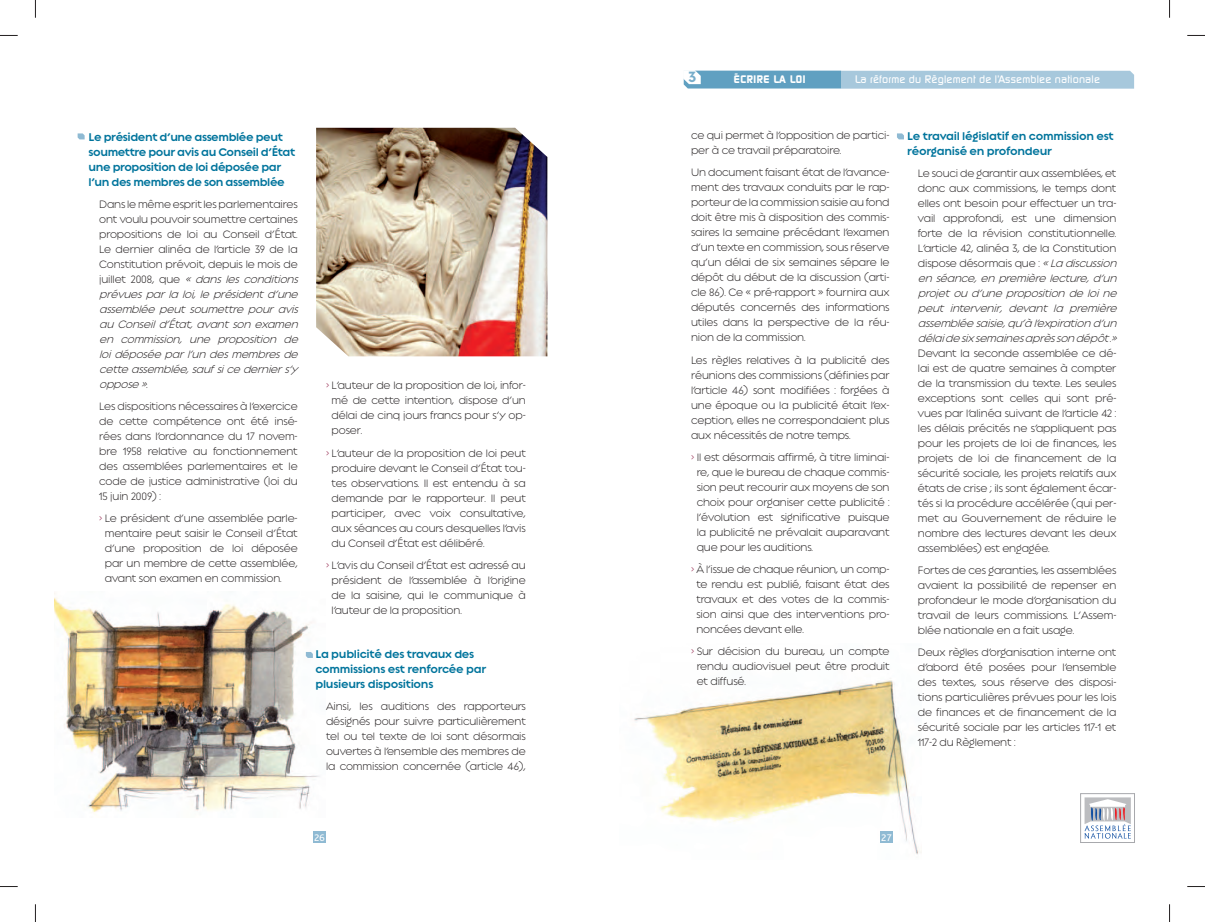
<style>
.page{position:relative;width:1205px;height:922px;background:#fff}
.page>*{position:absolute;margin:0;border:0;box-sizing:border-box;transform-origin:0 0}
.t1{font:700 20px "Regulator";color:#77adca}
.t2{font:700 15px/15px "Regulator";letter-spacing:-.03em;color:#00749c;scale:.96 1}
.t3{font:300 14.38px/15px "Regulator";letter-spacing:-.01em;color:#231f20;text-align:justify;scale:.96 1}
.t4{font:italic 300 14.38px/15px "Regulator";color:#231f20;scale:.96 1}
.t5{font:500 10.62px "Dicot";letter-spacing:.02em;color:#fff}
.t6{font:700 10.62px "Dicot";letter-spacing:.05em;color:#fff}
.t7{font:italic 500 10.62px "Dicot";color:#fff}
.t8{font:10px "Bliss";color:#fff}
.t9{font:italic 500 10px "Dicot";color:#fff}
.s1{font-style:normal}
.s2{color:#982c52}
.s3{font-style:italic}
</style>
<div class="page">
<img style="left:634px;top:678px;width:287px;height:177px">
<div style="left:313px;top:830px;width:12px;height:12px;background:#8fbad3"></div>
<div style="left:880px;top:830px;width:12px;height:12px;background:#8fbad3"></div>
<svg style="left:1084px;top:797px;width:47px;height:41px"></svg>
<div style="left:1080px;top:793px;width:55px;height:49px;border:1px solid #a8a9ad"></div>
<img style="left:54px;top:593px;width:266px;height:219px">
<img style="left:316px;top:128px;width:231px;height:228px">
<svg style="left:78px;top:133px;width:7px;height:6px"></svg>
<svg style="left:897px;top:133px;width:7px;height:6px"></svg>
<svg style="left:306px;top:651px;width:7px;height:6px"></svg>
<svg style="left:0;top:35px;width:18px;height:1px"></svg>
<svg style="left:1187px;top:35px;width:18px;height:1px"></svg>
<svg style="left:0;top:886px;width:18px;height:1px"></svg>
<svg style="left:1187px;top:886px;width:18px;height:1px"></svg>
<svg style="left:35px;top:0;width:1px;height:18px"></svg>
<svg style="left:35px;top:904px;width:1px;height:17px"></svg>
<svg style="left:1169px;top:0;width:1px;height:18px"></svg>
<svg style="left:1169px;top:904px;width:1px;height:17px"></svg>
<svg style="left:683px;top:70px;width:451px;height:19px;background:#98c0d6"></svg>
<p class="t2" style="left:89px;top:128px;width:217px">Le président d’une assemblée peut soumettre pour avis au Conseil d’État une proposition de loi déposée par l’un des membres de son assemblée</p>
<p class="t4" style="left:99px;top:195px;width:211px"><span class="s1">Dans le même esprit les parlementaires ont voulu pouvoir soumettre certaines propositions de loi au Conseil d’État.<br>Le dernier alinéa de l’article 39 de la Constitution prévoit, depuis le mois de j u i l l e t 2 0 0 8 , q u e</span> « dans les conditions prévues par la loi, le président d’une assemblée peut soumettre pour avis au Conseil d’État, avant son examen en commission, une proposition de loi déposée par l’un des membres de cette assemblée, sauf sice derniers’y oppose ».</p>
<p class="t3" style="left:99px;top:397px;width:208px">Les dispositions nécessaires à l’exercice de cette compétence ont été insé&shy;rées dans l’ordonnance du 17 novem&shy;bre 1958 relative au fonctionnement des assemblées parlementaires et le code de justice administrative (loi du 15 juin 2009) :</p>
<p class="t3" style="left:105px;top:509px;width:202px;text-indent:-6px"><span class="s2">&gt;</span> Le président d’une assemblée parle&shy;mentaire peut saisir le Conseil d’État d’une proposition de loi déposée par un membre de cette assemblée, avant son examen en commission.</p>
<p class="t3" style="left:332px;top:377px;width:204px;text-indent:-6px"><span class="s2">&gt;</span> L’auteur de la proposition de loi, infor&shy;mé de cette intention, dispose d’un délai de cinq jours francs pour s’y op&shy;poser.</p>
<p class="t3" style="left:332px;top:444px;width:204px;text-indent:-6px"><span class="s2">&gt;</span> L’auteur de la proposition de loi peut produire devant le Conseil d’État tou&shy;tes observations. Il est entendu à sa demande par le rapporteur. Il peut participer, avec voix consultative, aux séances au cours desquelles l’avis du Conseil d’État est délibéré.</p>
<p class="t3" style="left:332px;top:556px;width:204px;text-indent:-6px"><span class="s2">&gt;</span> L’avis du Conseil d’État est adressé au président de l’assemblée à l’origine de la saisine, qui le communique à l’auteur de la proposition.</p>
<p class="t2" style="left:315px;top:645px;width:179px">La publicité des travaux des commissions est renforcée par plusieurs dispositions</p>
<p class="t3" style="left:326px;top:697px;width:210px">Ainsi, les auditions des rapporteurs désignés pour suivre particulièrement tel ou tel texte de loi sont désormais ouvertes à l’ensemble des membres de la commission concernée (article 46),</p>
<h1 class="t1" style="left:688px;top:64px;width:10px">3</h1>
<p class="t6" style="left:734px;top:75px;width:73px">ECRIRE LA LOI</p>
<p class="t5" style="left:855px;top:75px;width:247px">La reforme du Reglement de l’Assemblee nationale</p>
<p class="t7" style="left:739px;top:79px;width:8px;rotate:-180deg">-</p>
<p class="t9" style="left:879px;top:80px;width:7px;rotate:-180deg">-</p>
<p class="t3" style="left:691px;top:127px;width:208px">ce qui permet à l’opposition de partici&shy;per à ce travail préparatoire.</p>
<p class="t3" style="left:691px;top:164px;width:208px">Un document faisant état de l’avance&shy;ment des travaux conduits par le rap&shy;porteur de la commission saisie au fond doit être mis à disposition des commis&shy;saires la semaine précédant l’examen d’un texte en commission, sous réserve qu’un délai de six semaines sépare le dépôt du début de la discussion (arti&shy;cle 86). Ce « pré-rapport » fournira aux députés concernés des informations utiles dans la perspective de la réu&shy;nion de la commission.</p>
<p class="t3" style="left:691px;top:351px;width:208px">Les règles relatives à la publicité des réunions des commissions (définies par l’article 46) sont modifiées : forgées à une époque ou la publicité était l’ex&shy;ception, elles ne correspondaient plus aux nécessités de notre temps.</p>
<p class="t3" style="left:697px;top:448px;width:202px;text-indent:-6px"><span class="s2">&gt;</span> Il est désormais affirmé, à titre liminai&shy;re, que le bureau de chaque commis&shy;sion peut recourir aux moyens de son choix pour organiser cette publicité : l’évolution est significative puisque la publicité ne prévalait auparavant que pour les auditions.</p>
<p class="t3" style="left:696px;top:560px;width:203px;text-indent:-5px"><span class="s2">&gt;</span> À l’issue de chaque réunion, un comp&shy;te rendu est publié, faisant état des travaux et des votes de la commis&shy;sion ainsi que des interventions pro&shy;noncées devant elle.</p>
<p class="t3" style="left:697px;top:642px;width:202px;text-indent:-6px"><span class="s2">&gt;</span> Sur décision du bureau, un compte rendu audiovisuel peut être produit et diffusé.</p>
<p class="t2" style="left:907px;top:127px;width:217px">Le travail législatif en commission est réorganisé en profondeur</p>
<p class="t3" style="left:918px;top:164px;width:211px;text-align:left">Le souci de garantir aux assemblées, et donc aux commissions, le temps dont elles ont besoin pour effectuer un tra&shy;vail approfondi, est une dimension forte de la révision constitutionnelle.<br>L’article 42, alinéa 3, de la Constitution dispose désormais que : <span class="s3">« La discussion en séance, en première lecture, d’un projet ou d’une proposition de loi ne peut intervenir, devant la première assemblée saisie, qu’à l’expiration d’un délaide six semainesaprèsson dépôt.»</span></p>
<p class="t3" style="left:918px;top:344px;width:208px">Devant la seconde assemblée ce dé&shy;lai est de quatre semaines à compter de la transmission du texte. Les seules exceptions sont celles qui sont pré&shy;vues par l’alinéa suivant de l’article 42 : les délais précités ne s’appliquent pas pour les projets de loi de finances, les projets de loi de financement de la sécurité sociale, les projets relatifs aux états de crise ; ils sont également écar&shy;tés si la procédure accélérée (qui per&shy;met au Gouvernement de réduire le nombre des lectures devant les deux assemblées) est engagée.</p>
<p class="t3" style="left:918px;top:561px;width:208px">Fortes de ces garanties, les assemblées avaient la possibilité de repenser en profondeur le mode d’organisation du travail de leurs commissions. L’Assem&shy;blée nationale en a fait usage.</p>
<p class="t3" style="left:918px;top:643px;width:208px">Deux règles d’organisation interne ont d’abord été posées pour l’ensemble des textes, sous réserve des disposi&shy;tions particulières prévues pour les lois de finances et de financement de la sécurité sociale par les articles 117-1 et 117-2 du Règlement :</p>
<p class="t8" style="left:314px;top:833px;width:12px">26</p>
<p class="t8" style="left:881px;top:833px;width:12px">27</p>
</div>
